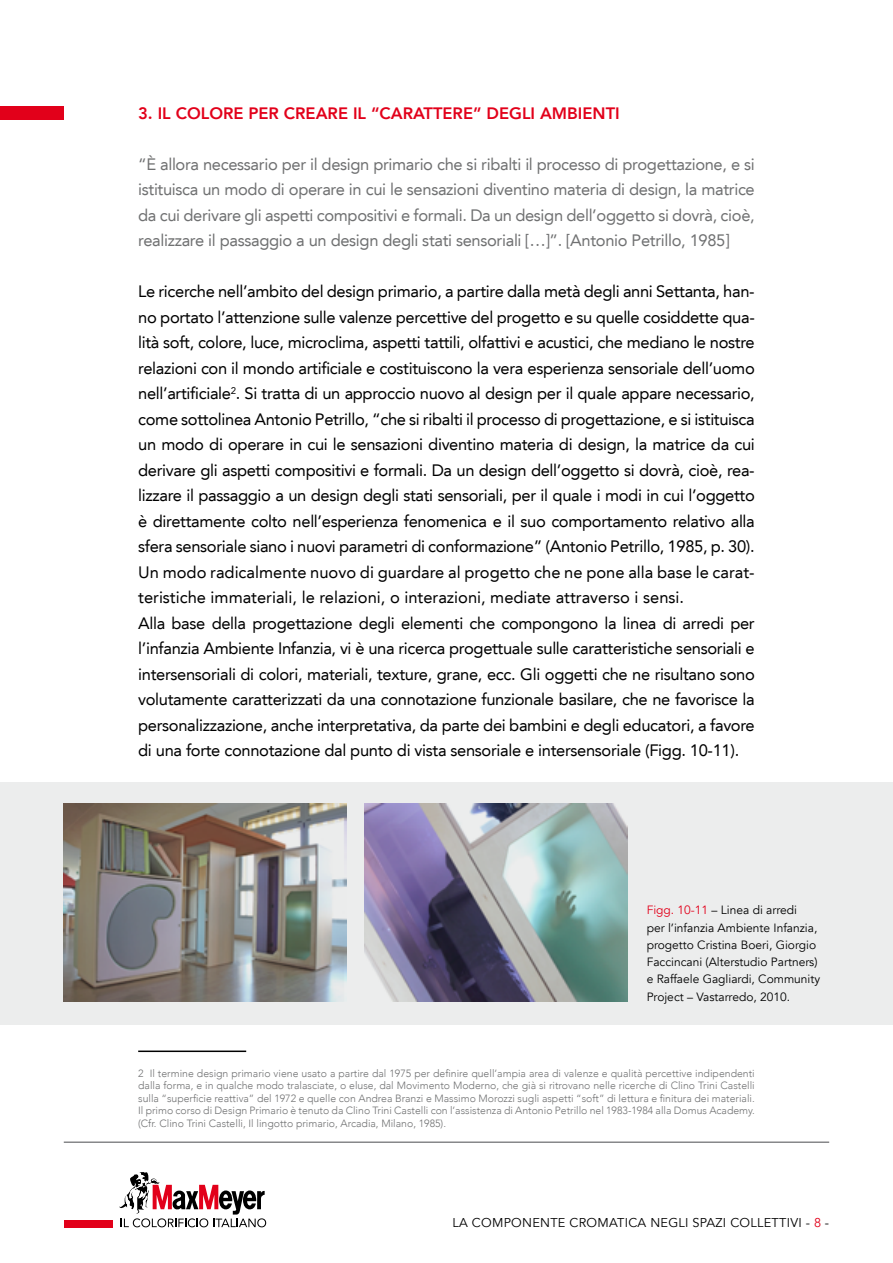
<style>
.page{position:relative;width:893px;height:1263px;background:#fff}
.page>*{position:absolute;margin:0;border:0;box-sizing:border-box;transform-origin:0 0}
.t1{font:16.5px/25.5px "Avenir LT";letter-spacing:-.02em;color:#000}
.t2{font:16.5px/25.5px "Avenir LT";letter-spacing:-.02em;color:#707172;text-align:justify}
.t3{font:800 16.5px "Avenir LT";color:#e2001a}
.t4{font:12.75px "Avenir";letter-spacing:.02em;color:#000}
.t5{font:12px/17.2px "Avenir";color:#000}
.t6{font:300 10.5px/12.6px "Avenir";color:#707172;text-align:justify}
.s1{color:#e2001a}
</style>
<div class="page">
<hr style="left:64px;top:1141px;width:765px;height:2px;background:#87888a">
<div style="left:64px;top:1220px;width:48px;height:7px;background:#e2001a"></div>
<svg style="left:119px;top:1172px;width:147px;height:55px"></svg>
<hr style="left:138px;top:1050px;width:108px;height:2px;background:#000">
<div style="left:0;top:106px;width:64px;height:14px;background:#e2001a"></div>
<div style="left:0;top:782px;width:893px;height:243px;background:#eceded"></div>
<img style="left:365px;top:803px;width:262px;height:198px">
<img style="left:64px;top:803px;width:282px;height:198px">
<p class="t3" style="left:138px;top:103px;width:483px">3. IL COLORE PER CREARE IL “CARATTERE” DEGLI AMBIENTI</p>
<p class="t2" style="left:138px;top:151px;width:618px">“È allora necessario per il design primario che si ribalti il processo di progettazione, e si istituisca un modo di operare in cui le sensazioni diventino materia di design, la matrice da cui derivare gli aspetti compositivi e formali. Da un design dell’oggetto si dovrà, cioè, realizzare il passaggio a un design degli stati sensoriali […]”. [Antonio Petrillo, 1985]</p>
<p class="t1" style="left:138px;top:279px;width:618px">Le ricerche nell’ambito del design primario, a partire dalla metà degli anni Settanta, han&shy;no portato l’attenzione sulle valenze percettive del progetto e su quelle cosiddette qua&shy;lità soft, colore, luce, microclima, aspetti tattili, olfattivi e acustici, che mediano le nostre relazioni con il mondo artificiale e costituiscono la vera esperienza sensoriale dell’uomo nell’artificiale<sup>2</sup>. Si tratta di un approccio nuovo al design per il quale appare necessario, come sottolinea Antonio Petrillo, “che si ribalti il processo di progettazione, e si istituisca un modo di operare in cui le sensazioni diventino materia di design, la matrice da cui derivare gli aspetti compositivi e formali. Da un design dell’oggetto si dovrà, cioè, rea&shy;lizzare il passaggio a un design degli stati sensoriali, per il quale i modi in cui l’oggetto è direttamente colto nell’esperienza fenomenica e il suo comportamento relativo alla sfera sensoriale siano i nuovi parametri di conformazione” (Antonio Petrillo, 1985, p. 30).<br>Un modo radicalmente nuovo di guardare al progetto che ne pone alla base le carat&shy;teristiche immateriali, le relazioni, o interazioni, mediate attraverso i sensi.<br>Alla base della progettazione degli elementi che compongono la linea di arredi per l’infanzia Ambiente Infanzia, vi è una ricerca progettuale sulle caratteristiche sensoriali e intersensoriali di colori, materiali, texture, grane, ecc. Gli oggetti che ne risultano sono volutamente caratterizzati da una connotazione funzionale basilare, che ne favorisce la personalizzazione, anche interpretativa, da parte dei bambini e degli educatori, a favore di una forte connotazione dal punto di vista sensoriale e intersensoriale (Figg. 10-11).</p>
<p class="t5" style="left:647px;top:902px;width:175px"><span class="s1">Figg. 10-11</span> – Linea di arredi<br>per l’infanzia Ambiente Infanzia, progetto Cristina Boeri, Giorgio<br>Faccincani (Alterstudio Partners) e Raffaele Gagliardi, Community<br>Project – Vastarredo, 2010.</p>
<p class="t6" style="left:138px;top:1066px;width:618px">2 Il termine design primario viene usato a partire dal 1975 per definire quell’ampia area di valenze e qualità percettive indipendenti dalla forma, e in qualche modo tralasciate, o eluse, dal Movimento Moderno, che già si ritrovano nelle ricerche di Clino Trini Castelli sulla “superficie reattiva” del 1972 e quelle con Andrea Branzi e Massimo Morozzi sugli aspetti “soft” di lettura e finitura dei materiali.<br>Il primo corso di Design Primario è tenuto da Clino Trini Castelli con l’assistenza di Antonio Petrillo nel 1983-1984 alla Domus Academy. (Cfr. Clino Trini Castelli, Il lingotto primario, Arcadia, Milano, 1985).</p>
<p class="t4" style="left:453px;top:1215px;width:378px">LA COMPONENTE CROMATICA NEGLI SPAZI COLLETTIVI - <span class="s1">8</span> -</p>
</div>
